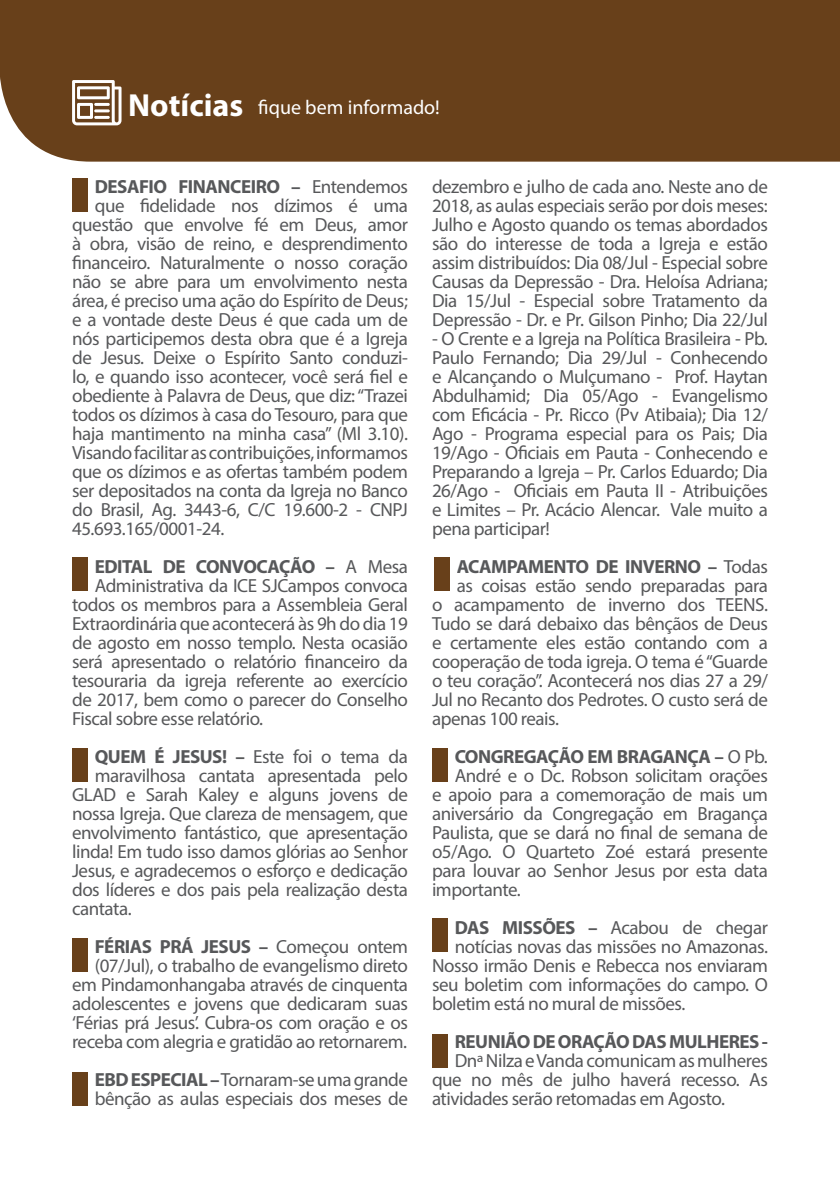
<style>
.page{position:relative;width:840px;height:1191px;background:#fff}
.page>*{position:absolute;margin:0;border:0;box-sizing:border-box;transform-origin:0 0}
.t1{font:700 32px "Myriad Pro";color:#fff}
.t2{font:20px "Myriad Pro";color:#fff}
.t3{font:19px/19px "Myriad Pro";letter-spacing:-.025em;color:#57585a;text-align:justify}
.t4{font:700 19px "Myriad Pro";letter-spacing:-.025em;color:#57585a}
.s1{font-weight:400}
.s2{font-weight:700}
</style>
<div class="page">
<div style="left:0;top:0;width:839px;height:162px;background:#68401a"></div>
<svg style="left:72px;top:80px;width:49px;height:45px"></svg>
<hr style="left:94px;top:103px;width:16px;height:3px;background:#fff">
<hr style="left:94px;top:116px;width:16px;height:3px;background:#fff">
<hr style="left:94px;top:109px;width:16px;height:3px;background:#fff">
<div style="left:72px;top:178px;width:16px;height:34px;background:#68401a"></div>
<div style="left:72px;top:748px;width:16px;height:33px;background:#68401a"></div>
<div style="left:72px;top:1072px;width:16px;height:34px;background:#68401a"></div>
<div style="left:72px;top:557px;width:16px;height:34px;background:#68401a"></div>
<div style="left:432px;top:748px;width:15px;height:34px;background:#68401a"></div>
<div style="left:72px;top:938px;width:16px;height:33px;background:#68401a"></div>
<div style="left:432px;top:918px;width:15px;height:34px;background:#68401a"></div>
<div style="left:434px;top:557px;width:15px;height:34px;background:#68401a"></div>
<div style="left:432px;top:1033px;width:15px;height:34px;background:#68401a"></div>
<p class="t1" style="left:128px;top:84px;width:116px">Notícias</p>
<p class="t2" style="left:258px;top:95px;width:183px">fique bem informado!</p>
<p class="t4" style="left:95px;top:174px;width:314px">DESAFIO FINANCEIRO – <span class="s1">Entendemos</span></p>
<p class="t3" style="left:95px;top:196px;width:314px">que fidelidade nos dízimos é uma</p>
<p class="t3" style="left:72px;top:215px;width:337px">questão que envolve fé em Deus, amor</p>
<p class="t3" style="left:72px;top:234px;width:337px">à obra, visão de reino, e desprendimento</p>
<p class="t3" style="left:72px;top:253px;width:337px">financeiro. Naturalmente o nosso coração</p>
<p class="t3" style="left:72px;top:272px;width:337px">não se abre para um envolvimento nesta</p>
<p class="t3" style="left:72px;top:291px;width:337px">área, é preciso uma ação do Espírito de Deus;</p>
<p class="t3" style="left:72px;top:310px;width:337px">e a vontade deste Deus é que cada um de</p>
<p class="t3" style="left:72px;top:329px;width:337px">nós participemos desta obra que é a Igreja</p>
<p class="t3" style="left:72px;top:348px;width:337px">de Jesus. Deixe o Espírito Santo conduzi-</p>
<p class="t3" style="left:72px;top:367px;width:337px">lo, e quando isso acontecer, você será fiel e</p>
<p class="t3" style="left:72px;top:386px;width:337px">obediente à Palavra de Deus, que diz: “Trazei</p>
<p class="t3" style="left:72px;top:405px;width:337px">todos os dízimos à casa do Tesouro, para que</p>
<p class="t3" style="left:72px;top:424px;width:337px">haja mantimento na minha casa” (Ml 3.10).</p>
<p class="t3" style="left:72px;top:443px;width:337px">Visando facilitar as contribuições, informamos</p>
<p class="t3" style="left:72px;top:462px;width:337px">que os dízimos e as ofertas também podem</p>
<p class="t3" style="left:72px;top:481px;width:337px">ser depositados na conta da Igreja no Banco</p>
<p class="t3" style="left:72px;top:500px;width:337px">do Brasil, Ag. 3443-6, C/C 19.600-2 - CNPJ</p>
<p class="t3" style="left:72px;top:519px;width:154px">45.693.165/0001-24.</p>
<p class="t4" style="left:95px;top:554px;width:314px">EDITAL DE CONVOCAÇÃO – <span class="s1">A Mesa</span></p>
<p class="t3" style="left:95px;top:576px;width:314px">Administrativa da ICE SJCampos convoca</p>
<p class="t3" style="left:72px;top:595px;width:337px">todos os membros para a Assembleia Geral</p>
<p class="t3" style="left:72px;top:614px;width:337px">Extraordinária que acontecerá às 9h do dia 19</p>
<p class="t3" style="left:72px;top:633px;width:337px">de agosto em nosso templo. Nesta ocasião</p>
<p class="t3" style="left:72px;top:652px;width:337px">será apresentado o relatório financeiro da</p>
<p class="t3" style="left:72px;top:671px;width:337px">tesouraria da igreja referente ao exercício</p>
<p class="t3" style="left:72px;top:690px;width:337px">de 2017, bem como o parecer do Conselho</p>
<p class="t3" style="left:72px;top:709px;width:192px">Fiscal sobre esse relatório.</p>
<p class="t3" style="left:95px;top:747px;width:314px"><span class="s2">QUEM É JESUS! –</span> Este foi o tema da</p>
<p class="t3" style="left:95px;top:766px;width:314px">maravilhosa cantata apresentada pelo</p>
<p class="t3" style="left:72px;top:785px;width:337px">GLAD e Sarah Kaley e alguns jovens de</p>
<p class="t3" style="left:72px;top:804px;width:337px">nossa Igreja. Que clareza de mensagem, que</p>
<p class="t3" style="left:72px;top:823px;width:337px">envolvimento fantástico, que apresentação</p>
<p class="t3" style="left:72px;top:842px;width:337px">linda! Em tudo isso damos glórias ao Senhor</p>
<p class="t3" style="left:72px;top:861px;width:337px">Jesus, e agradecemos o esforço e dedicação</p>
<p class="t3" style="left:72px;top:880px;width:337px">dos líderes e dos pais pela realização desta</p>
<p class="t3" style="left:72px;top:899px;width:61px">cantata.</p>
<p class="t3" style="left:72px;top:937px;width:337px;text-align:right"><span class="s2">FÉRIAS PRÁ JESUS –</span> Começou ontem (07/Jul), o trabalho de evangelismo direto em Pindamonhangaba através de cinquenta adolescentes e jovens que dedicaram suas ‘Férias prá Jesus’. Cubra-os com oração e os receba com alegria e gratidão ao retornarem.</p>
<p class="t3" style="left:95px;top:1070px;width:314px"><span class="s2">EBD ESPECIAL –</span> Tornaram-se uma grande bênção as aulas especiais dos meses de</p>
<p class="t3" style="left:432px;top:177px;width:337px">dezembro e julho de cada ano. Neste ano de 2018, as aulas especiais serão por dois meses:<br>Julho e Agosto quando os temas abordados são do interesse de toda a Igreja e estão assim distribuídos: Dia 08/Jul - Especial sobre Causas da Depressão - Dra. Heloísa Adriana; Dia 15/Jul - Especial sobre Tratamento da Depressão - Dr. e Pr. Gilson Pinho; Dia 22/Jul</p>
<p class="t3" style="left:432px;top:329px;width:337px">- O Crente e a Igreja na Política Brasileira - Pb.<br>Paulo Fernando; Dia 29/Jul - Conhecendo e Alcançando o Mulçumano - Prof. Haytan Abdulhamid; Dia 05/Ago - Evangelismo com Eficácia - Pr. Ricco (Pv Atibaia); Dia 12/ Ago - Programa especial para os Pais; Dia 19/Ago - Oficiais em Pauta - Conhecendo e Preparando a Igreja – Pr. Carlos Eduardo; Dia 26/Ago - Oficiais em Pauta II - Atribuições e Limites – Pr. Acácio Alencar. Vale muito a pena participar!</p>
<p class="t4" style="left:456px;top:554px;width:312px">ACAMPAMENTO DE INVERNO – <span class="s1">Todas</span></p>
<p class="t3" style="left:456px;top:576px;width:312px">as coisas estão sendo preparadas para</p>
<p class="t3" style="left:432px;top:595px;width:337px">o acampamento de inverno dos TEENS.</p>
<p class="t3" style="left:432px;top:614px;width:337px">Tudo se dará debaixo das bênçãos de Deus</p>
<p class="t3" style="left:432px;top:633px;width:337px">e certamente eles estão contando com a</p>
<p class="t3" style="left:432px;top:652px;width:337px">cooperação de toda igreja. O tema é “Guarde</p>
<p class="t3" style="left:432px;top:671px;width:337px">o teu coração”. Acontecerá nos dias 27 a 29/</p>
<p class="t3" style="left:432px;top:690px;width:337px">Jul no Recanto dos Pedrotes. O custo será de</p>
<p class="t3" style="left:432px;top:709px;width:128px">apenas 100 reais.</p>
<p class="t4" style="left:454px;top:744px;width:314px">CONGREGAÇÃO EM BRAGANÇA – <span class="s1">O Pb.</span></p>
<p class="t3" style="left:454px;top:766px;width:314px">André e o Dc. Robson solicitam orações</p>
<p class="t3" style="left:432px;top:785px;width:337px">e apoio para a comemoração de mais um</p>
<p class="t3" style="left:432px;top:804px;width:337px">aniversário da Congregação em Bragança</p>
<p class="t3" style="left:432px;top:823px;width:337px">Paulista, que se dará no final de semana de</p>
<p class="t3" style="left:432px;top:842px;width:337px">o5/Ago. O Quarteto Zoé estará presente</p>
<p class="t3" style="left:432px;top:861px;width:337px">para louvar ao Senhor Jesus por esta data</p>
<p class="t3" style="left:432px;top:880px;width:90px">importante.</p>
<p class="t3" style="left:454px;top:918px;width:314px"><span class="s2">DAS MISSÕES –</span> Acabou de chegar</p>
<p class="t3" style="left:454px;top:937px;width:314px">notícias novas das missões no Amazonas.</p>
<p class="t3" style="left:432px;top:956px;width:337px">Nosso irmão Denis e Rebecca nos enviaram</p>
<p class="t3" style="left:432px;top:975px;width:337px">seu boletim com informações do campo. O</p>
<p class="t3" style="left:432px;top:994px;width:255px">boletim está no mural de missões.</p>
<p class="t4" style="left:454px;top:1029px;width:314px">REUNIÃO DE ORAÇÃO DAS MULHERES -</p>
<p class="t3" style="left:454px;top:1051px;width:314px">Dnª Nilza e Vanda comunicam as mulheres</p>
<p class="t3" style="left:432px;top:1070px;width:337px">que no mês de julho haverá recesso. As</p>
<p class="t3" style="left:432px;top:1089px;width:294px">atividades serão retomadas em Agosto.</p>
</div>
